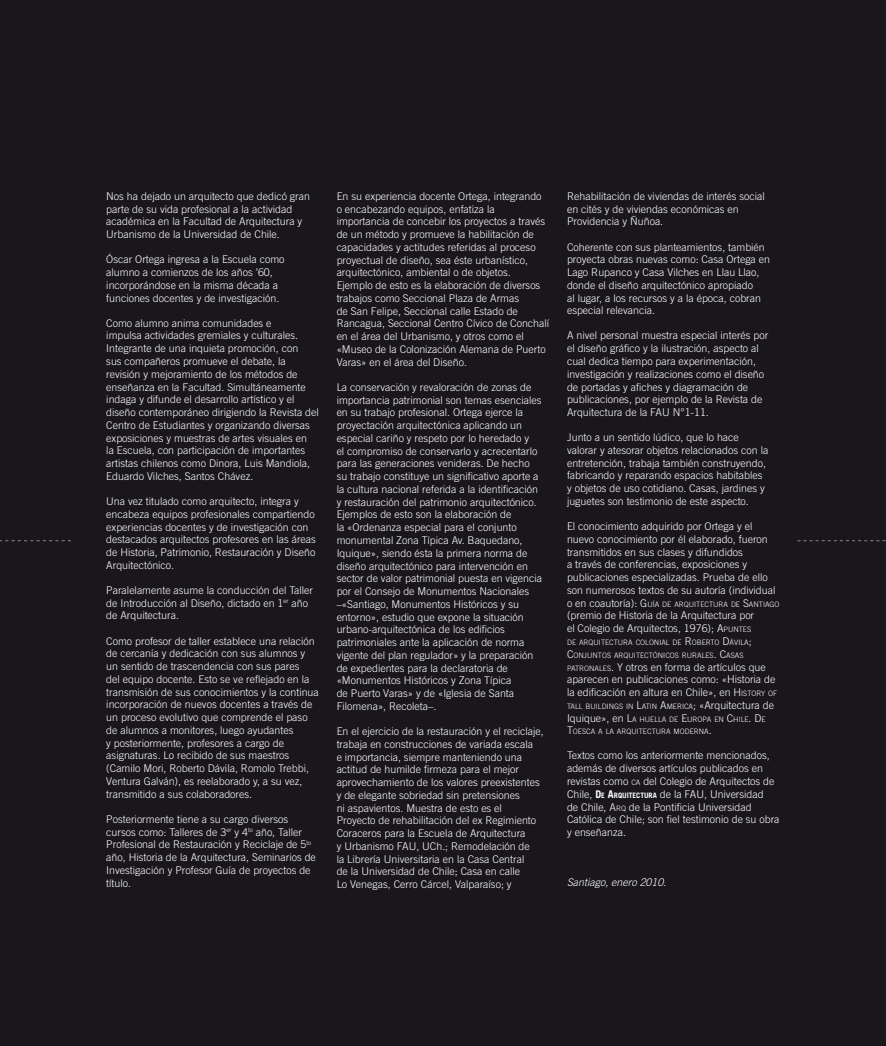
<style>
.page{position:relative;width:886px;height:1046px;background:#fff}
.page>*{position:absolute;margin:0;border:0;box-sizing:border-box;transform-origin:0 0}
.t1{font:300 10.62px/12.8px "Trade Gothic";color:#fff}
.t2{font:italic 300 10.62px "Trade Gothic";color:#fff}
.t3{font:300 7.38px/12.8px "Trade Gothic";color:#fff}
.s1{font-size:10.62px}
.s2{font-style:inherit}
.s3{font-size:7.38px}
.s4{font-weight:700}
.s5{font-weight:700;font-size:7.38px}
</style>
<div class="page">
<div style="left:0;top:0;width:886px;height:1045px;background:#1a171c"></div>
<svg style="left:0;top:540px;width:71px;height:1px"></svg>
<svg style="left:797px;top:540px;width:89px;height:1px"></svg>
<p class="t1" style="left:106px;top:189px;width:205px">Nos ha dejado un arquitecto que dedicó gran parte de su vida profesional a la actividad académica en la Facultad de Arquitectura y Urbanismo de la Universidad de Chile.</p>
<p class="t1" style="left:106px;top:253px;width:180px">Óscar Ortega ingresa a la Escuela como alumno a comienzos de los años ’60, incorporándose en la misma década a funciones docentes y de investigación.</p>
<p class="t1" style="left:106px;top:316px;width:214px">Como alumno anima comunidades e<br>impulsa actividades gremiales y culturales.<br>Integrante de una inquieta promoción, con<br>sus compañeros promueve el debate, la revisión y mejoramiento de los métodos de enseñanza en la Facultad. Simultáneamente indaga y difunde el desarrollo artístico y el diseño contemporáneo dirigiendo la Revista del Centro de Estudiantes y organizando diversas exposiciones y muestras de artes visuales en<br>la Escuela, con participación de importantes artistas chilenos como Dinora, Luis Mandiola, Eduardo Vilches, Santos Chávez.</p>
<p class="t1" style="left:106px;top:494px;width:211px">Una vez titulado como arquitecto, integra y encabeza equipos profesionales compartiendo experiencias docentes y de investigación con destacados arquitectos profesores en las áreas de Historia, Patrimonio, Restauración y Diseño Arquitectónico.</p>
<p class="t1" style="left:106px;top:583px;width:208px">Paralelamente asume la conducción del Taller de Introducción al Diseño, dictado en 1<sup>er</sup> año de Arquitectura.</p>
<p class="t1" style="left:106px;top:634px;width:214px">Como profesor de taller establece una relación de cercanía y dedicación con sus alumnos y un sentido de trascendencia con sus pares<br>del equipo docente. Esto se ve reflejado en la transmisión de sus conocimientos y la continua incorporación de nuevos docentes a través de un proceso evolutivo que comprende el paso de alumnos a monitores, luego ayudantes<br>y posteriormente, profesores a cargo de asignaturas. Lo recibido de sus maestros (Camilo Mori, Roberto Dávila, Romolo Trebbi, Ventura Galván), es reelaborado y, a su vez, transmitido a sus colaboradores.</p>
<p class="t1" style="left:106px;top:812px;width:211px">Posteriormente tiene a su cargo diversos cursos como: Talleres de 3<sup>er</sup> y 4<sup>to</sup> año, Taller Profesional de Restauración y Reciclaje de 5<sup>to </sup>año, Historia de la Arquitectura, Seminarios de Investigación y Profesor Guía de proyectos de título.</p>
<p class="t1" style="left:337px;top:189px;width:214px">En su experiencia docente Ortega, integrando o encabezando equipos, enfatiza la importancia de concebir los proyectos a través de un método y promueve la habilitación de capacidades y actitudes referidas al proceso proyectual de diseño, sea éste urbanístico, arquitectónico, ambiental o de objetos.<br>Ejemplo de esto es la elaboración de diversos trabajos como Seccional Plaza de Armas<br>de San Felipe, Seccional calle Estado de Rancagua, Seccional Centro Cívico de Conchalí en el área del Urbanismo, y otros como el «Museo de la Colonización Alemana de Puerto Varas» en el área del Diseño.</p>
<p class="t1" style="left:337px;top:380px;width:207px">La conservación y revaloración de zonas de importancia patrimonial son temas esenciales en su trabajo profesional. Ortega ejerce la proyectación arquitectónica aplicando un especial cariño y respeto por lo heredado y<br>el compromiso de conservarlo y acrecentarlo para las generaciones venideras. De hecho su trabajo constituye un significativo aporte a la cultura nacional referida a la identificación y restauración del patrimonio arquitectónico.<br>Ejemplos de esto son la elaboración de<br>la «Ordenanza especial para el conjunto monumental Zona Típica Av. Baquedano, Iquique», siendo ésta la primera norma de diseño arquitectónico para intervención en sector de valor patrimonial puesta en vigencia por el Consejo de Monumentos Nacionales –«Santiago, Monumentos Históricos y su entorno», estudio que expone la situación urbano-arquitectónica de los edificios patrimoniales ante la aplicación de norma vigente del plan regulador» y la preparación de expedientes para la declaratoria de «Monumentos Históricos y Zona Típica<br>de Puerto Varas» y de «Iglesia de Santa Filomena», Recoleta–.</p>
<p class="t1" style="left:337px;top:724px;width:209px">En el ejercicio de la restauración y el reciclaje, trabaja en construcciones de variada escala<br>e importancia, siempre manteniendo una actitud de humilde firmeza para el mejor aprovechamiento de los valores preexistentes y de elegante sobriedad sin pretensiones<br>ni aspavientos. Muestra de esto es el<br>Proyecto de rehabilitación del ex Regimiento Coraceros para la Escuela de Arquitectura<br>y Urbanismo FAU, UCh.; Remodelación de<br>la Librería Universitaria en la Casa Central<br>de la Universidad de Chile; Casa en calle<br>Lo Venegas, Cerro Cárcel, Valparaíso; y</p>
<p class="t1" style="left:567px;top:189px;width:199px">Rehabilitación de viviendas de interés social en cités y de viviendas económicas en<br>Providencia y Ñuñoa.</p>
<p class="t1" style="left:567px;top:240px;width:205px">Coherente con sus planteamientos, también proyecta obras nuevas como: Casa Ortega en Lago Rupanco y Casa Vilches en Llau Llao, donde el diseño arquitectónico apropiado<br>al lugar, a los recursos y a la época, cobran especial relevancia.</p>
<p class="t1" style="left:567px;top:329px;width:203px">A nivel personal muestra especial interés por el diseño gráfico y la ilustración, aspecto al cual dedica tiempo para experimentación, investigación y realizaciones como el diseño de portadas y afiches y diagramación de publicaciones, por ejemplo de la Revista de Arquitectura de la FAU N°1-11.</p>
<p class="t1" style="left:567px;top:431px;width:203px">Junto a un sentido lúdico, que lo hace valorar y atesorar objetos relacionados con la entretención, trabaja también construyendo, fabricando y reparando espacios habitables y objetos de uso cotidiano. Casas, jardines y juguetes son testimonio de este aspecto.</p>
<p class="t1" style="left:567px;top:520px;width:210px">El conocimiento adquirido por Ortega y el nuevo conocimiento por él elaborado, fueron transmitidos en sus clases y difundidos<br>a través de conferencias, exposiciones y publicaciones especializadas. Prueba de ello son numerosos textos de su autoría (individual</p>
<p class="t3" style="left:567px;top:597px;width:214px"><span class="s1">o en coautoría):</span> <span class="s1">G</span>UÍA DE ARQUITECTURA DE <span class="s1">S</span>ANTIAGO</p>
<p class="t1" style="left:567px;top:609px;width:189px">(premio de Historia de la Arquitectura por el Colegio de Arquitectos, 1976); <span class="s2">A</span><span class="s3">PUNTES</span></p>
<p class="t3" style="left:567px;top:635px;width:186px">DE ARQUITECTURA COLONIAL DE <span class="s1">R</span>OBERTO <span class="s1">D</span>ÁVILA<span class="s1">;<br></span><span class="s1">C</span>ONJUNTOS ARQUITECTÓNICOS RURALES<span class="s1">. C</span>ASAS</p>
<p class="t1" style="left:567px;top:660px;width:212px"><span class="s3">PATRONALES</span>. Y otros en forma de artículos que aparecen en publicaciones como: «Historia de la edificación en altura en Chile», en <span class="s2">H</span><span class="s3">ISTORY OF</span></p>
<p class="t3" style="left:567px;top:699px;width:209px">TALL BUILDINGS IN <span class="s1">L</span>ATIN <span class="s1">A</span>MERICA<span class="s1">; «Arquitectura de<br>Iquique», en</span> <span class="s1">L</span>A H UELLA DE <span class="s1">E</span>UROPA EN <span class="s1">C</span>H ILE<span class="s1">. D</span>E<br><span class="s1">T</span>OESCA A LA ARQUITECTURA MODERNA<span class="s1">.</span></p>
<p class="t1" style="left:567px;top:749px;width:214px">Textos como los anteriormente mencionados, además de diversos artículos publicados en revistas como <span class="s3">CA</span> del Colegio de Arquitectos de Chile, <span class="s4">D</span><span class="s5">E</span> <span class="s4">A</span><span class="s5">RQUITECTURA</span> de la FAU, Universidad<br>de Chile, <span class="s2">A</span><span class="s3">RQ</span> de la Pontificia Universidad Católica de Chile; son fiel testimonio de su obra y enseñanza.</p>
<p class="t2" style="left:567px;top:875px;width:101px">Santiago, enero 2010.</p>
</div>
